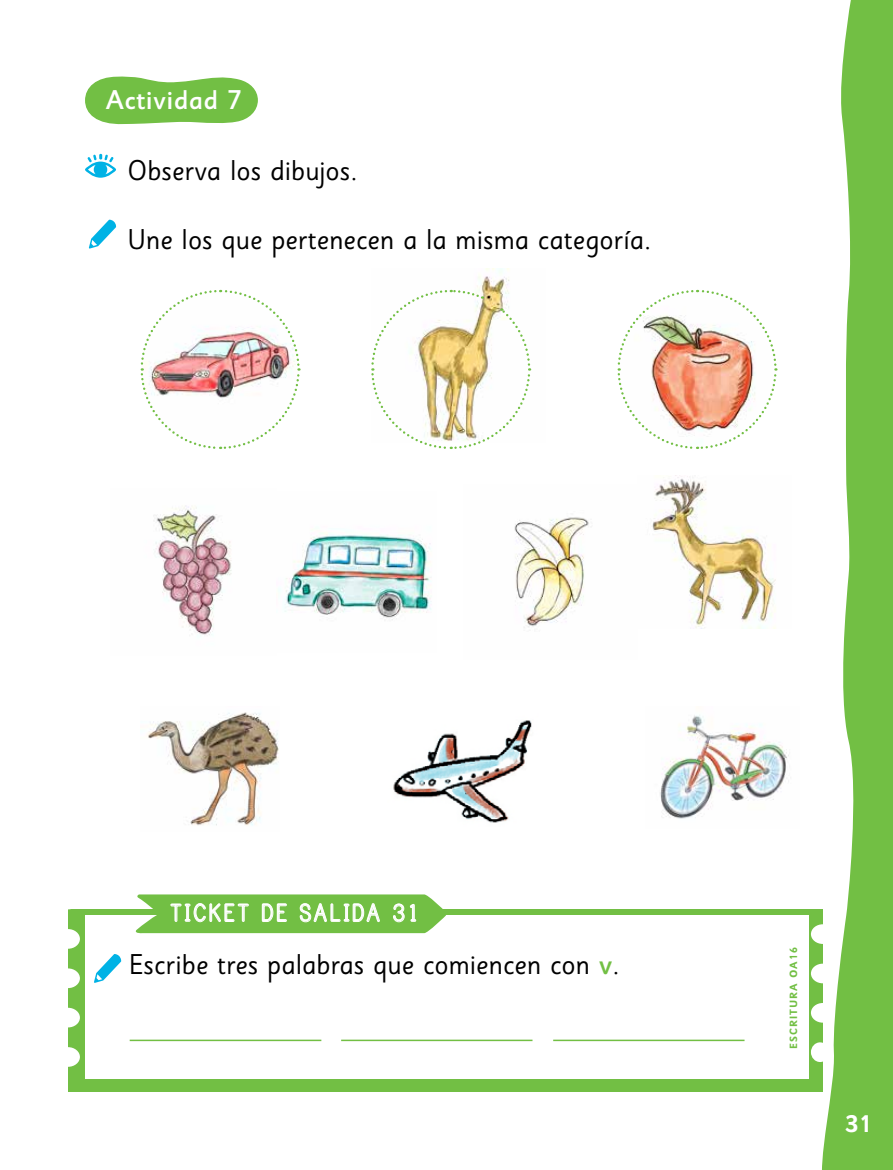
<style>
.page{position:relative;width:893px;height:1170px;background:#fff}
.page>*{position:absolute;margin:0;border:0;box-sizing:border-box;transform-origin:0 0}
.t1{font:28.5px "Sassoon Sans Std";color:#000}
.t2{font:700 28.5px "Print";letter-spacing:.04em;color:#fff}
.t3{font:500 27px "Sassoon Sans Std";letter-spacing:.01em;color:#fff}
.t4{font:700 24px "Sassoon Sans Std";color:#fff}
.t5{font:700 10.5px "Sassoon Sans Std";letter-spacing:.1em;color:#72bf44}
.s1{font-weight:500;color:#72bf44}
</style>
<div class="page">
<svg style="left:816px;top:0;width:77px;height:1169px;fill:#72bf44"></svg>
<img style="left:477px;top:268px;width:55px;height:102px">
<div style="left:68px;top:908px;width:755px;height:183px;background:#72bf44"></div>
<div style="left:56px;top:929px;width:24px;height:19px;background:#fff;border-radius:50%"></div>
<div style="left:56px;top:1007px;width:24px;height:20px;background:#fff;border-radius:50%"></div>
<div style="left:56px;top:1047px;width:24px;height:19px;background:#fff;border-radius:50%"></div>
<div style="left:56px;top:889px;width:24px;height:20px;background:#fff;border-radius:50%"></div>
<div style="left:56px;top:968px;width:24px;height:20px;background:#fff;border-radius:50%"></div>
<div style="left:811px;top:924px;width:24px;height:19px;background:#fff;border-radius:50%"></div>
<div style="left:811px;top:1002px;width:24px;height:20px;background:#fff;border-radius:50%"></div>
<div style="left:811px;top:1042px;width:18px;height:19px;background:#fff;border-radius:50%"></div>
<div style="left:811px;top:884px;width:24px;height:20px;background:#fff;border-radius:50%"></div>
<div style="left:811px;top:963px;width:24px;height:20px;background:#fff;border-radius:50%"></div>
<div style="left:85px;top:915px;width:723px;height:163px;background:#fff"></div>
<svg style="left:134px;top:894px;width:314px;height:39px"></svg>
<svg style="left:89px;top:220px;width:27px;height:29px"></svg>
<svg style="left:94px;top:954px;width:27px;height:28px"></svg>
<svg style="left:85px;top:154px;width:31px;height:24px"></svg>
<div style="left:96px;top:164px;width:10px;height:11px;background:#00b2e5;border-radius:50%"></div>
<hr style="left:130px;top:1039px;width:191px;height:2px;background:#72bf44">
<hr style="left:341px;top:1039px;width:191px;height:2px;background:#72bf44">
<hr style="left:553px;top:1039px;width:191px;height:2px;background:#72bf44">
<img style="left:140px;top:289px;width:161px;height:160px">
<img style="left:153px;top:505px;width:79px;height:131px">
<img style="left:660px;top:715px;width:129px;height:104px">
<img style="left:617px;top:289px;width:161px;height:160px">
<img style="left:393px;top:720px;width:139px;height:103px">
<img style="left:514px;top:517px;width:75px;height:111px">
<img style="left:279px;top:532px;width:153px;height:88px">
<svg style="left:85px;top:76px;width:173px;height:48px;background:#86c85f"></svg>
<svg style="left:371px;top:289px;width:160px;height:160px"></svg>
<img style="left:652px;top:475px;width:124px;height:154px">
<img style="left:147px;top:712px;width:132px;height:114px">
<p class="t3" style="left:106px;top:84px;width:138px">Actividad 7</p>
<p class="t1" style="left:128px;top:153px;width:232px">Observa los dibujos.</p>
<p class="t1" style="left:128px;top:222px;width:525px">Une los que pertenecen a la misma categoría.</p>
<p class="t2" style="left:170px;top:899px;width:251px">TICKET DE SALIDA 31</p>
<p class="t1" style="left:129px;top:946px;width:492px">Escribe tres palabras que comiencen con <span class="s1">v</span>.</p>
<p class="t5" style="left:787px;top:1048px;width:103px;rotate:-90deg">ESCRITURA OA16</p>
<p class="t4" style="left:845px;top:1109px;width:28px">31</p>
</div>
